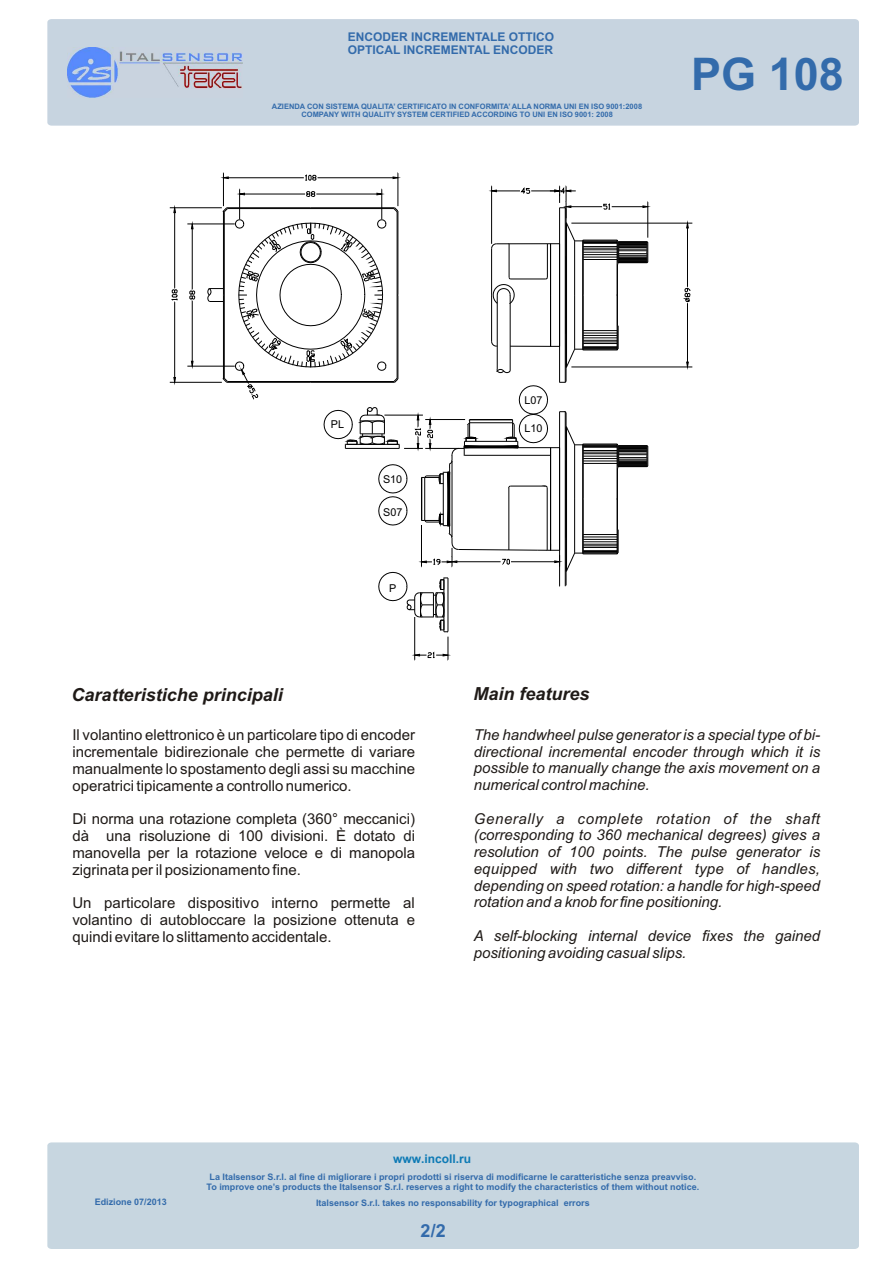
<style>
.page{position:relative;width:893px;height:1263px;background:#fff}
.page>*{position:absolute;margin:0;border:0;box-sizing:border-box;transform-origin:0 0}
.t1{font:700 45px "Arial";color:#336bab}
.t2{font:italic 700 18px "Arial";color:#1f1a17}
.t3{font:700 18px "Arial";color:#336bab}
.t4{font:italic 15px/16.8px "Arial";color:#1f1a17;text-align:justify}
.t5{font:15px/16.8px "Arial";color:#1f1a17;text-align:justify}
.t6{font:700 12px/13.4px "Arial";color:#336bab}
.t7{font:700 12px "Arial";color:#0d7ab5}
.t8{font:10.8px "Arial";color:#000}
.t9{font:700 9px/10.1px "Arial";color:#336bab;text-align:center}
.t10{font:700 7.5px/8.4px "Arial";color:#336bab;text-align:center}
</style>
<div class="page">
<div style="left:47px;top:1142px;width:812px;height:107px;background:#c7d6e0"></div>
<hr style="left:583px;top:295px;width:1px;height:55px;background:#000">
<hr style="left:617px;top:264px;width:1px;height:62px;background:#000">
<hr style="left:583px;top:349px;width:34px;height:1px;background:#000">
<hr style="left:583px;top:348px;width:34px;height:1px;background:#000">
<hr style="left:583px;top:347px;width:34px;height:1px;background:#000">
<hr style="left:583px;top:346px;width:34px;height:1px;background:#000">
<hr style="left:583px;top:343px;width:34px;height:1px;background:#000">
<hr style="left:583px;top:342px;width:34px;height:1px;background:#000">
<hr style="left:583px;top:340px;width:34px;height:1px;background:#000">
<hr style="left:583px;top:338px;width:34px;height:1px;background:#000">
<hr style="left:583px;top:335px;width:34px;height:1px;background:#000">
<hr style="left:583px;top:333px;width:34px;height:1px;background:#000">
<hr style="left:583px;top:330px;width:34px;height:1px;background:#000">
<hr style="left:583px;top:350px;width:34px;height:1px;background:#000">
<svg style="left:617px;top:325px;width:2px;height:25px"></svg>
<hr style="left:583px;top:240px;width:1px;height:55px;background:#000">
<hr style="left:583px;top:259px;width:34px;height:1px;background:#000">
<hr style="left:583px;top:257px;width:34px;height:1px;background:#000">
<hr style="left:583px;top:254px;width:34px;height:1px;background:#000">
<hr style="left:583px;top:252px;width:34px;height:1px;background:#000">
<hr style="left:583px;top:250px;width:34px;height:1px;background:#000">
<hr style="left:583px;top:248px;width:34px;height:1px;background:#000">
<hr style="left:583px;top:246px;width:34px;height:1px;background:#000">
<hr style="left:583px;top:243px;width:34px;height:1px;background:#000">
<hr style="left:583px;top:242px;width:34px;height:1px;background:#000">
<hr style="left:583px;top:241px;width:34px;height:1px;background:#000">
<hr style="left:583px;top:240px;width:34px;height:1px;background:#000">
<hr style="left:617px;top:499px;width:1px;height:55px;background:#000">
<hr style="left:583px;top:499px;width:1px;height:55px;background:#000">
<hr style="left:583px;top:554px;width:34px;height:1px;background:#000">
<hr style="left:583px;top:534px;width:34px;height:1px;background:#000">
<hr style="left:583px;top:537px;width:34px;height:1px;background:#000">
<hr style="left:583px;top:539px;width:34px;height:1px;background:#000">
<hr style="left:583px;top:541px;width:34px;height:1px;background:#000">
<hr style="left:583px;top:544px;width:34px;height:1px;background:#000">
<hr style="left:583px;top:546px;width:34px;height:1px;background:#000">
<hr style="left:583px;top:547px;width:34px;height:1px;background:#000">
<hr style="left:583px;top:550px;width:34px;height:1px;background:#000">
<hr style="left:583px;top:551px;width:34px;height:1px;background:#000">
<hr style="left:583px;top:552px;width:34px;height:1px;background:#000">
<hr style="left:583px;top:553px;width:34px;height:1px;background:#000">
<svg style="left:617px;top:529px;width:2px;height:25px"></svg>
<hr style="left:617px;top:444px;width:1px;height:55px;background:#000">
<hr style="left:583px;top:444px;width:1px;height:55px;background:#000">
<hr style="left:583px;top:444px;width:34px;height:1px;background:#000">
<hr style="left:583px;top:445px;width:34px;height:1px;background:#000">
<hr style="left:583px;top:446px;width:34px;height:1px;background:#000">
<hr style="left:583px;top:447px;width:34px;height:1px;background:#000">
<hr style="left:583px;top:450px;width:34px;height:1px;background:#000">
<hr style="left:583px;top:452px;width:34px;height:1px;background:#000">
<hr style="left:583px;top:453px;width:34px;height:1px;background:#000">
<hr style="left:583px;top:456px;width:34px;height:1px;background:#000">
<hr style="left:583px;top:458px;width:34px;height:1px;background:#000">
<hr style="left:583px;top:461px;width:34px;height:1px;background:#000">
<hr style="left:583px;top:463px;width:34px;height:1px;background:#000">
<svg style="left:617px;top:445px;width:31px;height:24px"></svg>
<hr style="left:224px;top:212px;width:1px;height:166px;background:#000">
<hr style="left:223px;top:295px;width:1px;height:84px;background:#000">
<hr style="left:227px;top:381px;width:167px;height:1px;background:#000">
<hr style="left:227px;top:382px;width:84px;height:1px;background:#000">
<hr style="left:227px;top:208px;width:167px;height:1px;background:#000">
<hr style="left:223px;top:211px;width:1px;height:84px;background:#000">
<hr style="left:227px;top:207px;width:84px;height:1px;background:#000">
<svg style="left:208px;top:288px;width:15px;height:14px"></svg>
<hr style="left:571px;top:223px;width:121px;height:1px;background:#000">
<hr style="left:571px;top:367px;width:121px;height:1px;background:#000">
<hr style="left:687px;top:228px;width:1px;height:59px;background:#000">
<hr style="left:687px;top:303px;width:1px;height:59px;background:#000">
<svg style="left:686px;top:221px;width:3px;height:7px"></svg>
<svg style="left:685px;top:288px;width:5px;height:14px"></svg>
<svg style="left:686px;top:362px;width:3px;height:7px"></svg>
<hr style="left:647px;top:202px;width:1px;height:36px;background:#000">
<hr style="left:571px;top:206px;width:31px;height:1px;background:#000">
<hr style="left:612px;top:206px;width:31px;height:1px;background:#000">
<svg style="left:603px;top:203px;width:7px;height:7px"></svg>
<svg style="left:617px;top:240px;width:32px;height:25px"></svg>
<svg style="left:643px;top:205px;width:7px;height:3px"></svg>
<hr style="left:170px;top:207px;width:52px;height:1px;background:#000">
<hr style="left:170px;top:382px;width:52px;height:1px;background:#000">
<hr style="left:174px;top:213px;width:1px;height:75px;background:#000">
<hr style="left:174px;top:302px;width:1px;height:75px;background:#000">
<svg style="left:173px;top:206px;width:3px;height:7px"></svg>
<svg style="left:171px;top:289px;width:7px;height:12px"></svg>
<svg style="left:223px;top:378px;width:5px;height:5px"></svg>
<svg style="left:173px;top:377px;width:3px;height:7px"></svg>
<hr style="left:223px;top:173px;width:1px;height:33px;background:#000">
<hr style="left:398px;top:173px;width:1px;height:33px;background:#000">
<hr style="left:228px;top:177px;width:76px;height:1px;background:#000">
<svg style="left:221px;top:177px;width:8px;height:2px"></svg>
<svg style="left:223px;top:207px;width:5px;height:5px"></svg>
<hr style="left:187px;top:224px;width:48px;height:1px;background:#000">
<hr style="left:187px;top:366px;width:48px;height:1px;background:#000">
<hr style="left:192px;top:229px;width:1px;height:60px;background:#000">
<hr style="left:192px;top:301px;width:1px;height:60px;background:#000">
<svg style="left:191px;top:222px;width:2px;height:7px"></svg>
<svg style="left:189px;top:291px;width:6px;height:8px"></svg>
<svg style="left:191px;top:361px;width:2px;height:7px"></svg>
<svg style="left:235px;top:175px;width:348px;height:485px"></svg>
<div style="left:47px;top:19px;width:812px;height:107px;background:#c7d4e0"></div>
<img style="left:68px;top:48px;width:174px;height:49px">
<p class="t6" style="left:348px;top:31px;width:208px">ENCODER INCREMENTALE OTTICO<br>OPTICAL INCREMENTAL ENCODER</p>
<p class="t10" style="left:272px;top:103px;width:372px">AZIENDA CON SISTEMA QUALITA’ CERTIFICATO IN CONFORMITA’ ALLA NORMA UNI EN ISO 9001:2008<br>COMPANY WITH QUALITY SYSTEM CERTIFIED ACCORDING TO UNI EN ISO 9001: 2008</p>
<h1 class="t1" style="left:691px;top:57px;width:154px">PG 108</h1>
<p class="t8" style="left:331px;top:420px;width:15px">PL</p>
<p class="t8" style="left:383px;top:475px;width:21px">S10</p>
<p class="t8" style="left:383px;top:508px;width:21px">S07</p>
<p class="t8" style="left:389px;top:584px;width:9px">P</p>
<p class="t8" style="left:524px;top:396px;width:20px">L07</p>
<p class="t8" style="left:524px;top:425px;width:20px">L10</p>
<p class="t2" style="left:72px;top:687px;width:213px">Caratteristiche principali</p>
<p class="t5" style="left:72px;top:728px;width:344px">Il volantino elettronico è un particolare tipo di encoder incrementale bidirezionale che permette di variare manualmente lo spostamento degli assi su macchine operatrici tipicamente a controllo numerico.</p>
<p class="t5" style="left:72px;top:812px;width:344px">Di norma una rotazione completa (360° meccanici) dà una risoluzione di 100 divisioni. È dotato di manovella per la rotazione veloce e di manopola zigrinata per il posizionamento fine.</p>
<p class="t5" style="left:72px;top:896px;width:344px">Un particolare dispositivo interno permette al volantino di autobloccare la posizione ottenuta e quindi evitare lo slittamento accidentale.</p>
<p class="t2" style="left:473px;top:687px;width:118px">Main features</p>
<p class="t4" style="left:474px;top:727px;width:348px">The handwheel pulse generator is a special type of bi&shy;directional incremental encoder through which it is possible to manually change the axis movement on a numerical control machine.</p>
<p class="t4" style="left:474px;top:811px;width:348px">Generally a complete rotation of the shaft (corresponding to 360 mechanical degrees) gives a resolution of 100 points. The pulse generator is equipped with two different type of handles, depending on speed rotation: a handle for high-speed rotation and a knob for fine positioning.</p>
<p class="t4" style="left:474px;top:929px;width:348px">A self-blocking internal device fixes the gained positioning avoiding casual slips.</p>
<p class="t7" style="left:393px;top:1150px;width:80px">www.incoll.ru</p>
<p class="t9" style="left:207px;top:1173px;width:494px">La Italsensor S.r.l. al fine di migliorare i propri prodotti si riserva di modificarne le caratteristiche senza preavviso.<br>To improve one’s products the Italsensor S.r.l. reserves a right to modify the characteristics of them without notice.</p>
<p class="t9" style="left:95px;top:1198px;width:74px">Edizione 07/2013</p>
<p class="t9" style="left:316px;top:1198px;width:275px">Italsensor S.r.l. takes no responsability for typographical errors</p>
<p class="t3" style="left:421px;top:1224px;width:27px">2/2</p>
</div>
